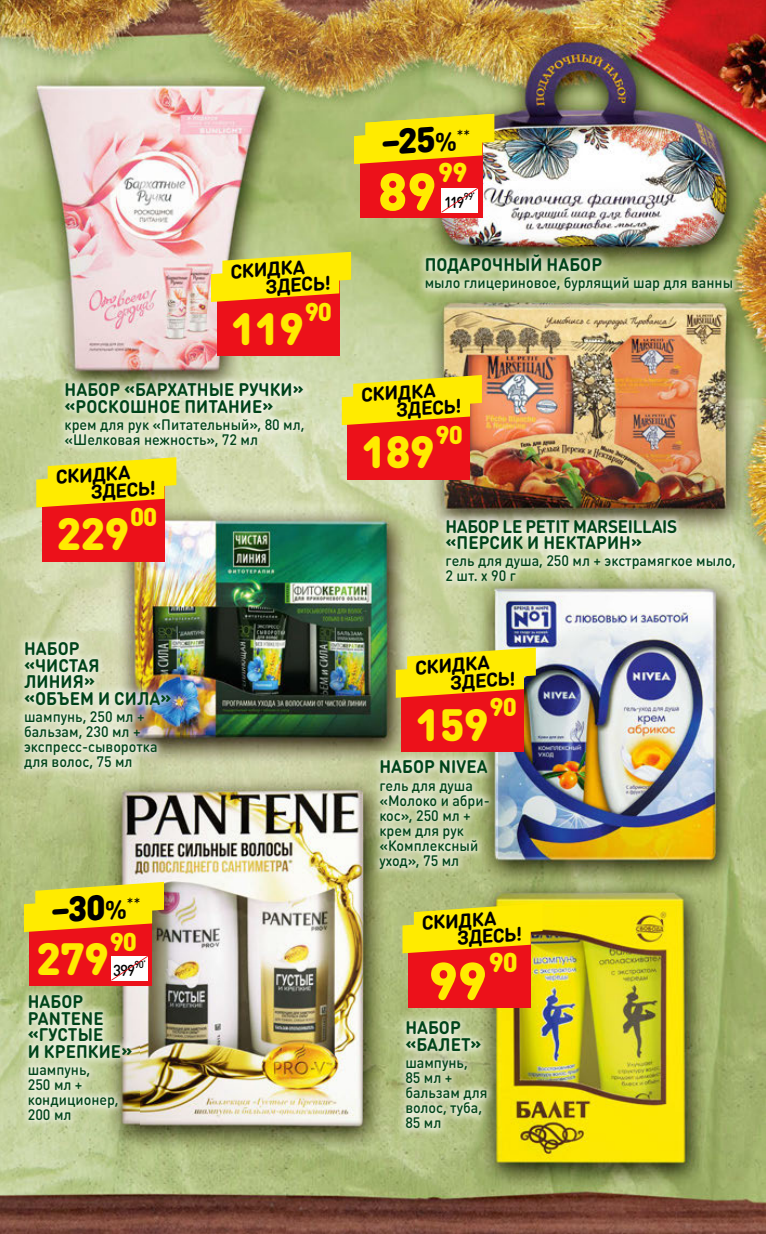
<style>
.page{position:relative;width:766px;height:1234px;background:#fff}
.page>*{position:absolute;margin:0;border:0;box-sizing:border-box;transform-origin:0 0}
.t1{font:900 52.2px "DIN Round Pro";color:#ffeb00}
.t2{font:900 44.7px "DIN Round Pro";letter-spacing:-.02em;color:#ffeb00}
.t3{font:900 35.25px "DIN Round Pro";color:#000}
.t4{font:900 27px "DIN Round Pro";color:#ffeb00}
.t5{font:900 25.5px "DIN Round Pro";letter-spacing:-.04em;color:#ffeb00}
.t6{font:700 19.5px/17.4px "DIN Round Pro";color:#000}
.t7{font:700 18px/16.5px "DIN Round Pro";letter-spacing:.005em;color:#00441a;scale:.95 1}
.t8{font:500 15.75px "DIN Round Pro";color:#000;scale:.95 1}
.t9{font:500 15px/15px "DIN Round Pro";color:#00441a;scale:.95 1}
.t10{font:500 10.05px "DIN Round Pro";color:#000;scale:.95 1}
.s1{font-weight:700;font-size:26.25px}
</style>
<div class="page">
<img style="left:0;top:0;width:765px;height:1233px">
<img style="left:437px;top:510px;width:305px;height:80px">
<img style="left:370px;top:751px;width:127px;height:125px">
<img style="left:19px;top:986px;width:121px;height:143px">
<img style="left:397px;top:1012px;width:98px;height:124px">
<img style="left:15px;top:633px;width:164px;height:144px">
<img style="left:56px;top:374px;width:256px;height:81px">
<img style="left:416px;top:246px;width:325px;height:54px">
<div style="left:30px;top:908px;width:122px;height:78px;background:#ec111a"></div>
<svg style="left:24px;top:881px;width:140px;height:50px;background:#eed315"></svg>
<svg style="left:111px;top:956px;width:37px;height:24px"></svg>
<div style="left:347px;top:401px;width:123px;height:78px;background:#ec111a"></div>
<svg style="left:342px;top:375px;width:140px;height:50px;background:#f6d318"></svg>
<div style="left:42px;top:483px;width:122px;height:78px;background:#ec111a"></div>
<svg style="left:36px;top:457px;width:140px;height:50px;background:#f4d71a"></svg>
<div style="left:401px;top:674px;width:123px;height:77px;background:#ec111a"></div>
<svg style="left:395px;top:647px;width:140px;height:50px;background:#efd31a"></svg>
<div style="left:360px;top:140px;width:122px;height:78px;background:#ec111a"></div>
<svg style="left:441px;top:188px;width:37px;height:24px"></svg>
<div style="left:408px;top:929px;width:122px;height:78px;background:#ec111a"></div>
<svg style="left:402px;top:902px;width:140px;height:51px;background:#f0d212"></svg>
<div style="left:217px;top:278px;width:122px;height:78px;background:#ec111a"></div>
<svg style="left:211px;top:252px;width:140px;height:50px;background:#f4d41a"></svg>
<svg style="left:354px;top:114px;width:140px;height:50px;background:#f1d114"></svg>
<h3 class="t6" style="left:263px;top:260px;width:70px;text-indent:-34px;rotate:-4deg">СКИДКА<br>ЗДЕСЬ!</h3>
<h2 class="t2" style="left:231px;top:294px;width:74px">119</h2>
<h3 class="t5" style="left:305px;top:292px;width:29px">90</h3>
<p class="t7" style="left:65px;top:381px;width:253px">НАБОР «БАРХАТНЫЕ РУЧКИ» «РОСКОШНОЕ ПИТАНИЕ»</p>
<p class="t9" style="left:65px;top:416px;width:254px">крем для рук «Питательный», 80 мл, «Шелковая нежность», 72 мл</p>
<h3 class="t6" style="left:88px;top:465px;width:70px;text-indent:-34px;rotate:-4deg">СКИДКА<br>ЗДЕСЬ!</h3>
<h2 class="t2" style="left:56px;top:500px;width:74px">229</h2>
<h3 class="t5" style="left:130px;top:497px;width:29px">00</h3>
<p class="t7" style="left:24px;top:639px;width:157px">НАБОР<br>«ЧИСТАЯ<br>ЛИНИЯ»<br>«ОБЪЕМ И СИЛА»</p>
<p class="t9" style="left:24px;top:708px;width:142px">шампунь, 250 мл + бальзам, 230 мл + экспресс-сыворотка для волос, 75 мл</p>
<h3 class="t3" style="left:48px;top:883px;width:92px;rotate:-4deg">–30<span class="s1">%</span> <sup>**</sup></h3>
<h3 class="t5" style="left:110px;top:921px;width:29px">90</h3>
<p class="t8" style="left:113px;top:959px;width:25px">399</p>
<h2 class="t2" style="left:36px;top:924px;width:74px">279</h2>
<p class="t10" style="left:134px;top:957px;width:14px">90<sup>*</sup></p>
<p class="t7" style="left:28px;top:992px;width:111px">НАБОР<br>PANTENE «ГУСТЫЕ<br>И КРЕПКИЕ»</p>
<p class="t9" style="left:28px;top:1061px;width:97px">шампунь,<br>250 мл + кондиционер,<br>200 мл</p>
<h3 class="t3" style="left:378px;top:116px;width:92px;rotate:-4deg">–25<span class="s1">%</span> <sup>**</sup></h3>
<h3 class="t4" style="left:438px;top:152px;width:31px">99</h3>
<p class="t8" style="left:444px;top:191px;width:23px">119</p>
<h3 class="t5" style="left:440px;top:154px;width:29px">90</h3>
<p class="t8" style="left:443px;top:191px;width:25px">777</p>
<h1 class="t1" style="left:378px;top:152px;width:60px">89</h1>
<h2 class="t2" style="left:366px;top:157px;width:74px">444</h2>
<p class="t10" style="left:463px;top:189px;width:13px">99<sup>*</sup></p>
<p class="t10" style="left:469px;top:189px;width:9px">0<sup>*</sup></p>
<p class="t7" style="left:424px;top:256px;width:188px">ПОДАРОЧНЫЙ НАБОР</p>
<p class="t9" style="left:424px;top:275px;width:326px">мыло глицериновое, бурлящий шар для ванны</p>
<h3 class="t6" style="left:394px;top:383px;width:70px;text-indent:-34px;rotate:-4deg">СКИДКА<br>ЗДЕСЬ!</h3>
<h2 class="t2" style="left:362px;top:417px;width:74px">189</h2>
<h3 class="t5" style="left:435px;top:415px;width:29px">90</h3>
<p class="t7" style="left:445px;top:517px;width:245px">НАБОР LE PETIT MARSEILLAIS «ПЕРСИК И НЕКТАРИН»</p>
<p class="t9" style="left:445px;top:553px;width:307px">гель для душа, 250 мл + экстрамягкое мыло,<br>2 шт. х 90 г</p>
<h3 class="t6" style="left:447px;top:655px;width:70px;text-indent:-34px;rotate:-4deg">СКИДКА<br>ЗДЕСЬ!</h3>
<h2 class="t2" style="left:416px;top:690px;width:74px">159</h2>
<h3 class="t5" style="left:489px;top:687px;width:29px">90</h3>
<p class="t7" style="left:379px;top:757px;width:115px">НАБОР NIVEA</p>
<p class="t9" style="left:379px;top:776px;width:118px">гель для душа «Молоко и абри&shy;кос», 250 мл + крем для рук «Комплексный уход», 75 мл</p>
<h3 class="t6" style="left:454px;top:911px;width:70px;text-indent:-34px;rotate:-4deg">СКИДКА<br>ЗДЕСЬ!</h3>
<h3 class="t4" style="left:488px;top:941px;width:31px">90</h3>
<h1 class="t1" style="left:428px;top:941px;width:60px">99</h1>
<p class="t7" style="left:405px;top:1018px;width:81px">НАБОР «БАЛЕТ»</p>
<p class="t9" style="left:405px;top:1054px;width:88px">шампунь,<br>85 мл + бальзам для волос, туба,<br>85 мл</p>
</div>
